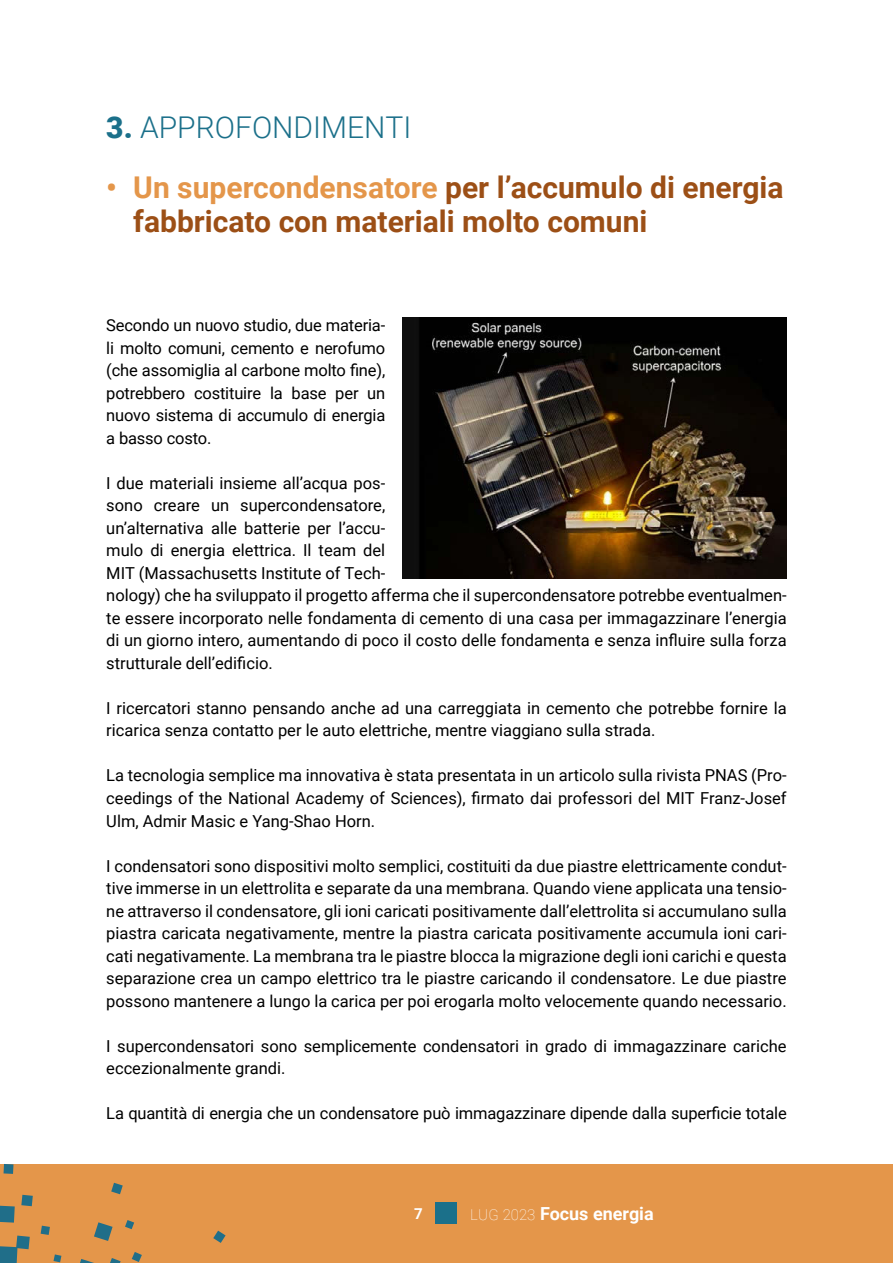
<style>
.page{position:relative;width:893px;height:1263px;background:#fff}
.page>*{position:absolute;margin:0;border:0;box-sizing:border-box;transform-origin:0 0}
.t1{font:700 30px/34.5px "Roboto";color:#9c4f16}
.t2{font:300 30px "Roboto";color:#1b708a}
.t3{font:700 18px "Roboto";color:#fff}
.t4{font:16.5px/22.5px "Roboto";color:#000;text-align:justify}
.t5{font:700 15px "Roboto";color:#fff}
.s1{font-weight:900}
.s2{color:#e4964a}
.s3{font-weight:100;font-size:15px}
</style>
<div class="page">
<div style="left:0;top:1164px;width:893px;height:99px;background:#e4964a"></div>
<svg style="left:0;top:1164px;width:226px;height:99px"></svg>
<div style="left:436px;top:1203px;width:21px;height:21px;background:#1b708a"></div>
<img style="left:402px;top:317px;width:385px;height:262px">
<h1 class="t2" style="left:106px;top:110px;width:307px"><span class="s1">3.</span> APPROFONDIMENTI</h1>
<h1 class="t1" style="left:133px;top:172px;width:652px;text-indent:-27px"><span class="s2">• Un supercondensatore</span> per l’accumulo di energia fabbricato con materiali molto comuni</h1>
<p class="t4" style="left:106px;top:316px;width:281px">Secondo un nuovo studio, due materia&shy;li molto comuni, cemento e nerofumo (che assomiglia al carbone molto fine), potrebbero costituire la base per un nuovo sistema di accumulo di energia a basso costo.</p>
<p class="t4" style="left:106px;top:473px;width:682px;text-align:left">I due materiali insieme all’acqua pos-<br>sono creare un supercondensatore,<br>un’alternativa alle batterie per l’accu-<br>mulo di energia elettrica. Il team del<br>MIT (Massachusetts Institute of Tech-<br>nology) che ha sviluppato il progetto afferma che il supercondensatore potrebbe eventualmen&shy;te essere incorporato nelle fondamenta di cemento di una casa per immagazzinare l’energia di un giorno intero, aumentando di poco il costo delle fondamenta e senza influire sulla forza strutturale dell’edificio.</p>
<p class="t4" style="left:106px;top:698px;width:682px">I ricercatori stanno pensando anche ad una carreggiata in cemento che potrebbe fornire la ricarica senza contatto per le auto elettriche, mentre viaggiano sulla strada.</p>
<p class="t4" style="left:106px;top:764px;width:682px">La tecnologia semplice ma innovativa è stata presentata in un articolo sulla rivista PNAS (Pro&shy;ceedings of the National Academy of Sciences), firmato dai professori del MIT Franz-Josef Ulm, Admir Masic e Yang-Shao Horn.</p>
<p class="t4" style="left:106px;top:856px;width:682px">I condensatori sono dispositivi molto semplici, costituiti da due piastre elettricamente condut&shy;tive immerse in un elettrolita e separate da una membrana. Quando viene applicata una tensio&shy;ne attraverso il condensatore, gli ioni caricati positivamente dall’elettrolita si accumulano sulla piastra caricata negativamente, mentre la piastra caricata positivamente accumula ioni cari&shy;cati negativamente. La membrana tra le piastre blocca la migrazione degli ioni carichi e questa separazione crea un campo elettrico tra le piastre caricando il condensatore. Le due piastre possono mantenere a lungo la carica per poi erogarla molto velocemente quando necessario.</p>
<p class="t4" style="left:106px;top:1036px;width:682px">I supercondensatori sono semplicemente condensatori in grado di immagazzinare cariche eccezionalmente grandi.</p>
<p class="t4" style="left:106px;top:1101px;width:682px">La quantità di energia che un condensatore può immagazzinare dipende dalla superficie totale</p>
<p class="t5" style="left:414px;top:1208px;width:10px">7</p>
<p class="t3" style="left:470px;top:1206px;width:185px"><span class="s3">LUG 2023</span> Focus energia</p>
</div>
